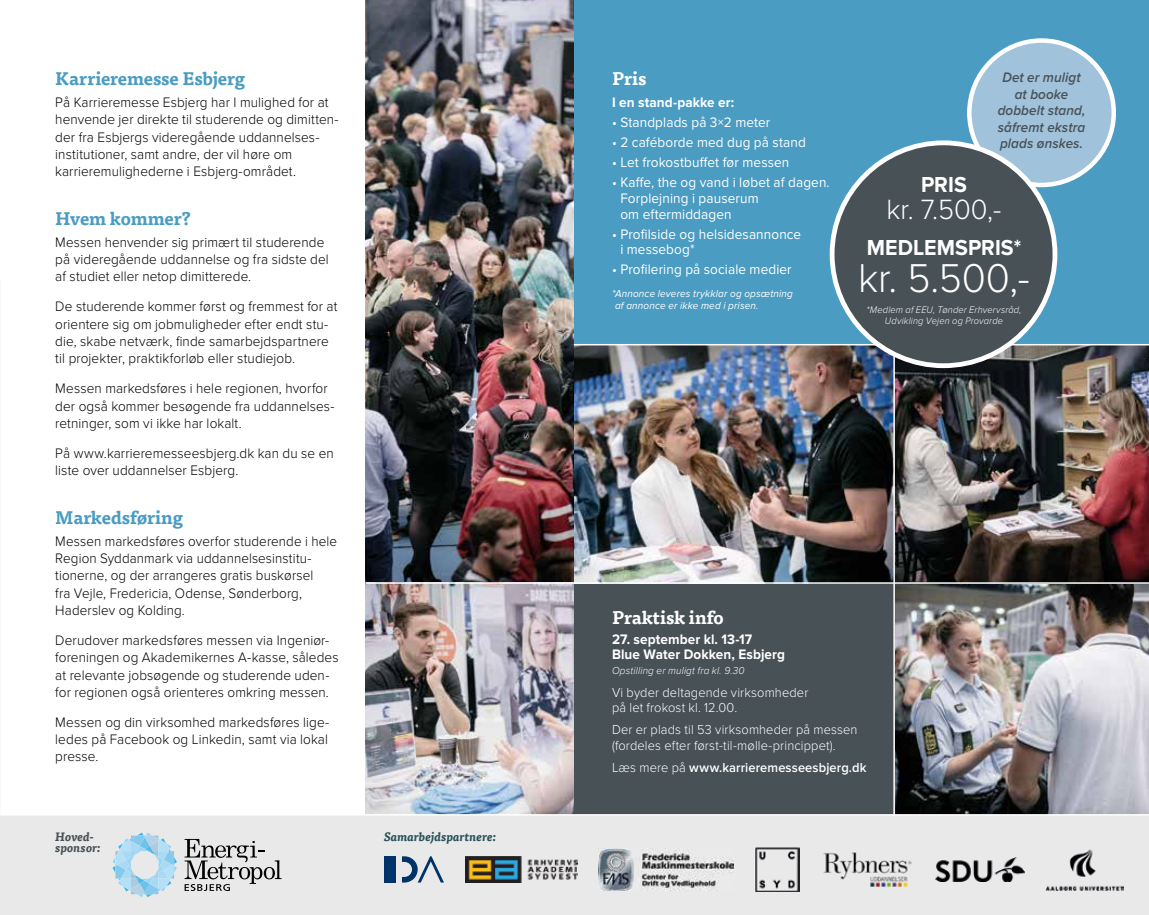
<style>
.page{position:relative;width:1149px;height:915px;background:#fff}
.page>*{position:absolute;margin:0;border:0;box-sizing:border-box;transform-origin:0 0}
.t1{font:300 41.7px "Proxima Nova";color:#fff;scale:.95 1}
.t2{font:300 28.95px "Proxima Nova";color:#fff;scale:.95 1}
.t3{font:700 22.5px "Proxima Nova";color:#fff;scale:.95 1}
.t4{font:700 18px "Tisa Pro";letter-spacing:-.015em;color:#4a9cc2}
.t5{font:700 18px "Tisa Pro";letter-spacing:-.005em;color:#fff}
.t6{font:300 14.25px/17.2px "Proxima Nova";letter-spacing:.005em;color:#000;scale:.95 1}
.t7{font:300 14.25px/17.2px "Proxima Nova";letter-spacing:.005em;color:#000;scale:.94 1}
.t8{font:14.25px/15.8px "Proxima Nova";letter-spacing:.01em;color:#fff;scale:.95 1}
.t9{font:700 14.25px/15.8px "Proxima Nova";letter-spacing:.005em;color:#fff;scale:.95 1}
.t10{font:italic 600 14.25px/16.5px "Proxima Nova";letter-spacing:.005em;color:#485156;text-align:center;scale:.94 1}
.t11{font:300 13.5px/15.8px "Proxima Nova";letter-spacing:.01em;color:#fff;scale:.95 1}
.t12{font:600 13.5px "Proxima Nova";letter-spacing:.01em;color:#fff;scale:.95 1}
.t13{font:italic 700 12px "Tisa Pro";letter-spacing:.005em;color:#285258}
.t14{font:italic 700 12px "Tisa Pro";letter-spacing:.005em;color:#485156}
.t15{font:italic 10.5px/12px "Proxima Nova";letter-spacing:.015em;color:#fff;scale:.95 1}
.t16{font:italic 300 10.5px "Proxima Nova";letter-spacing:.015em;color:#fff;scale:.95 1}
.t17{font:italic 300 9.75px/11.2px "Proxima Nova";letter-spacing:.02em;color:#fff;text-align:center;scale:.95 1}
.s1{font-weight:300}
</style>
<div class="page">
<div style="left:0;top:815px;width:574px;height:99px;background:#e9e9e9"></div>
<img style="left:366px;top:0;width:208px;height:813px">
<div style="left:383px;top:856px;width:12px;height:26px;background:#00336a"></div>
<svg style="left:402px;top:856px;width:42px;height:26px"></svg>
<img style="left:465px;top:856px;width:109px;height:26px">
<hr style="left:366px;top:582px;width:208px;height:1px;background:#fff">
<svg style="left:112px;top:832px;width:65px;height:64px"></svg>
<svg style="left:184px;top:838px;width:97px;height:52px"></svg>
<div style="left:574px;top:815px;width:574px;height:99px;background:#e9e9e9"></div>
<img style="left:894px;top:347px;width:254px;height:466px">
<img style="left:755px;top:847px;width:44px;height:44px">
<img style="left:598px;top:848px;width:135px;height:41px">
<img style="left:823px;top:852px;width:89px;height:35px">
<img style="left:935px;top:857px;width:89px;height:24px">
<img style="left:1046px;top:849px;width:77px;height:40px">
<div style="left:574px;top:0;width:574px;height:347px;background:#4a9cc2"></div>
<div style="left:574px;top:568px;width:320px;height:246px;background:#485156"></div>
<hr style="left:574px;top:813px;width:574px;height:2px;background:#fff">
<img style="left:574px;top:345px;width:319px;height:237px">
<hr style="left:574px;top:344px;width:574px;height:1px;background:#fff">
<hr style="left:574px;top:582px;width:574px;height:1px;background:#fff">
<hr style="left:893px;top:345px;width:1px;height:470px;background:#fff">
<div style="left:969px;top:41px;width:144px;height:144px;background:#a0c2db;border-radius:50%"></div>
<div style="left:966px;top:38px;width:149px;height:149px;border:4px solid #fff;border-radius:50%"></div>
<div style="left:831px;top:143px;width:223px;height:222px;background:#485156;border-radius:50%"></div>
<div style="left:829px;top:140px;width:227px;height:228px;border:5px solid #fff;border-radius:50%"></div>
<p class="t4" style="left:55px;top:64px;width:191px">Karrieremesse Esbjerg</p>
<p class="t6" style="left:55px;top:94px;width:299px">På Karrieremesse Esbjerg har I mulighed for at henvende jer direkte til studerende og dimitten&shy;der fra Esbjergs videregående uddannelses&shy;institutioner, samt andre, der vil høre om karriere mulighederne i Esbjerg-området.</p>
<p class="t4" style="left:55px;top:204px;width:137px">Hvem kommer?</p>
<p class="t7" style="left:55px;top:233px;width:292px">Messen henvender sig primært til studerende på videregående uddannelse og fra sidste del af studiet eller netop dimitterede.</p>
<p class="t6" style="left:55px;top:298px;width:298px">De studerende kommer først og fremmest for at orientere sig om jobmuligheder efter endt stu&shy;die, skabe netværk, finde samarbejdspartnere til projekter, praktikforløb eller studiejob.</p>
<p class="t6" style="left:55px;top:380px;width:295px">Messen markedsføres i hele regionen, hvorfor der også kommer besøgende fra uddannelses&shy;retninger, som vi ikke har lokalt.</p>
<p class="t6" style="left:55px;top:444px;width:294px">På www.karrieremesseesbjerg.dk kan du se en liste over uddannelser Esbjerg.</p>
<p class="t4" style="left:55px;top:503px;width:129px">Markedsføring</p>
<p class="t7" style="left:55px;top:532px;width:301px">Messen markedsføres overfor studerende i hele Region Syddanmark via uddannelsesinstitu&shy;tionerne, og der arrangeres gratis buskørsel<br>fra Vejle, Fredericia, Odense, Sønderborg, Haderslev og Kolding.</p>
<p class="t6" style="left:55px;top:631px;width:299px">Derudover markedsføres messen via Ingeniør&shy;foreningen og Akademikernes A-kasse, således at relevante jobsøgende og studerende uden&shy;for regionen også orienteres omkring messen.</p>
<p class="t6" style="left:55px;top:713px;width:290px;text-align:justify">Messen og din virksomhed markedsføres lige&shy;ledes på Facebook og Linkedin, samt via lokal presse.</p>
<p class="t14" style="left:55px;top:827px;width:40px">Hoved-</p>
<p class="t13" style="left:383px;top:827px;width:113px">Samarbejdspartnere:</p>
<p class="t14" style="left:55px;top:837px;width:46px">sponsor:</p>
<p class="t5" style="left:611px;top:64px;width:36px">Pris</p>
<p class="t9" style="left:611px;top:95px;width:130px">I en stand-pakke er:</p>
<p class="t8" style="left:611px;top:115px;width:168px">• Standplads på 3×2 meter</p>
<p class="t8" style="left:611px;top:135px;width:205px">• 2 caféborde med dug på stand</p>
<p class="t8" style="left:611px;top:155px;width:188px">• Let frokostbuffet før messen</p>
<p class="t8" style="left:620px;top:175px;width:222px;text-indent:-8px">• Kaffe, the og vand i løbet af dagen.<br>Forplejning i pauserum<br>om eftermiddagen</p>
<p class="t8" style="left:620px;top:226px;width:192px;text-indent:-8px">• Profilside og helsides annonce i messebog*</p>
<p class="t8" style="left:611px;top:262px;width:191px">• Profilering på sociale medier</p>
<p class="t15" style="left:611px;top:288px;width:192px">* Annonce leveres trykklar og opsætning af annonce er ikke med i prisen.</p>
<p class="t10" style="left:997px;top:69px;width:95px">Det er muligt at booke dobbelt stand, såfremt ekstra plads ønskes.</p>
<h3 class="t3" style="left:920px;top:171px;width:50px">PRIS</h3>
<h2 class="t2" style="left:886px;top:192px;width:122px">kr. 7.500,-</h2>
<h3 class="t3" style="left:866px;top:235px;width:164px">MEDLEMSPRIS*</h3>
<h1 class="t1" style="left:858px;top:254px;width:182px">kr. 5.500,-</h1>
<p class="t17" style="left:866px;top:304px;width:165px">*Medlem af EEU, Tønder Erhvervsråd,<br>Udvikling Vejen og Provarde</p>
<p class="t5" style="left:611px;top:602px;width:113px">Praktisk info</p>
<p class="t9" style="left:611px;top:631px;width:184px">27. september kl. 13-17<br>Blue Water Dokken, Esbjerg</p>
<p class="t16" style="left:611px;top:665px;width:141px">Opstilling er muligt fra kl. 9.30</p>
<p class="t11" style="left:611px;top:684px;width:208px">Vi byder deltagende virksom heder på let frokost kl. 12.00.</p>
<p class="t11" style="left:611px;top:722px;width:260px">Der er plads til 53 virksom heder på messen (fordeles efter først-til-mølle-princippet).</p>
<p class="t12" style="left:611px;top:759px;width:269px"><span class="s1">Læs mere på</span> www.karrieremesseesbjerg.dk</p>
</div>
